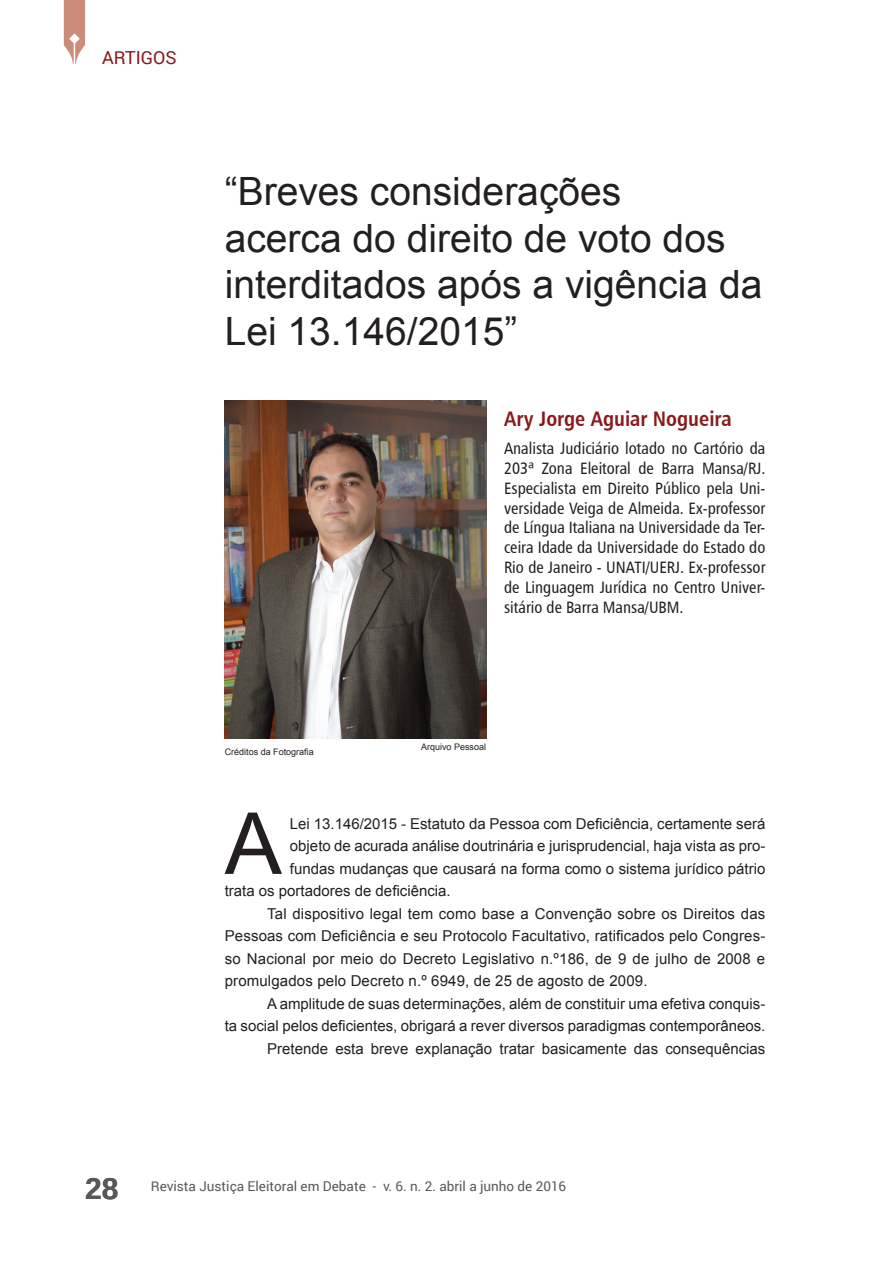
<style>
.page{position:relative;width:893px;height:1263px;background:#fff}
.page>*{position:absolute;margin:0;border:0;box-sizing:border-box;transform-origin:0 0}
.t1{font:85.65px "Arial";color:#231f20}
.t2{font:39px/46.8px "Arial";color:#231f20}
.t3{font:700 30px "Liberation Sans";color:#57585a}
.t4{font:21px "Humanist 777 BT Bold Condensed B";color:#89191b}
.t5{font:18px "Roboto";color:#89191b}
.t6{font:16.5px/19.8px "Humanist 777 BT Roman Condensed B";color:#231f20;text-align:justify}
.t7{font:15px "Arial";color:#231f20}
.t8{font:13.5px "Roboto";color:#57585a}
.t9{font:9px "Arial";color:#231f20}
</style>
<div class="page">
<svg style="left:64px;top:0;width:21px;height:64px"></svg>
<img style="left:225px;top:401px;width:261px;height:338px">
<p class="t5" style="left:102px;top:45px;width:76px">ARTIGOS</p>
<h2 class="t2" style="left:225px;top:168px;width:539px">“Breves considerações<br>acerca do direito de voto dos interditados após a vigência da<br>Lei 13.146/2015”</h2>
<h3 class="t4" style="left:504px;top:405px;width:229px">Ary Jorge Aguiar Nogueira</h3>
<p class="t6" style="left:504px;top:438px;width:263px">Analista Judiciário lotado no Cartório da 203ª Zona Eleitoral de Barra Mansa/RJ.<br>Especialista em Direito Público pela Uni&shy;versidade Veiga de Almeida. Ex-professor de Língua Italiana na Universidade da Ter&shy;ceira Idade da Universidade do Estado do Rio de Janeiro - UNATI/UERJ. Ex-professor de Linguagem Jurídica no Centro Univer&shy;sitário de Barra Mansa/UBM.</p>
<p class="t9" style="left:225px;top:746px;width:91px">Créditos da Fotografia</p>
<p class="t9" style="left:421px;top:741px;width:67px">Arquivo Pessoal</p>
<h1 class="t1" style="left:225px;top:788px;width:59px">A</h1>
<p class="t7" style="left:290px;top:814px;width:477px">Lei 13.146/2015 - Estatuto da Pessoa com Deficiência, certamente será</p>
<p class="t7" style="left:290px;top:836px;width:477px">objeto de acurada análise doutrinária e jurisprudencial, haja vista as pro-</p>
<p class="t7" style="left:290px;top:859px;width:477px">fundas mudanças que causará na forma como o sistema jurídico pátrio</p>
<p class="t7" style="left:225px;top:881px;width:227px">trata os portadores de deficiência.</p>
<p class="t7" style="left:267px;top:904px;width:500px">Tal dispositivo legal tem como base a Convenção sobre os Direitos das</p>
<p class="t7" style="left:225px;top:926px;width:542px">Pessoas com Deficiência e seu Protocolo Facultativo, ratificados pelo Congres-</p>
<p class="t7" style="left:225px;top:949px;width:542px">so Nacional por meio do Decreto Legislativo n.º186, de 9 de julho de 2008 e</p>
<p class="t7" style="left:225px;top:971px;width:424px">promulgados pelo Decreto n.º 6949, de 25 de agosto de 2009.</p>
<p class="t7" style="left:267px;top:994px;width:500px">A amplitude de suas determinações, além de constituir uma efetiva conquis-</p>
<p class="t7" style="left:225px;top:1016px;width:542px">ta social pelos deficientes, obrigará a rever diversos paradigmas contemporâneos.</p>
<p class="t7" style="left:267px;top:1039px;width:500px">Pretende esta breve explanação tratar basicamente das consequências</p>
<h3 class="t3" style="left:85px;top:1167px;width:35px">28</h3>
<p class="t8" style="left:151px;top:1176px;width:417px">Revista Justiça Eleitoral em Debate - v. 6. n. 2. abril a junho de 2016</p>
</div>
